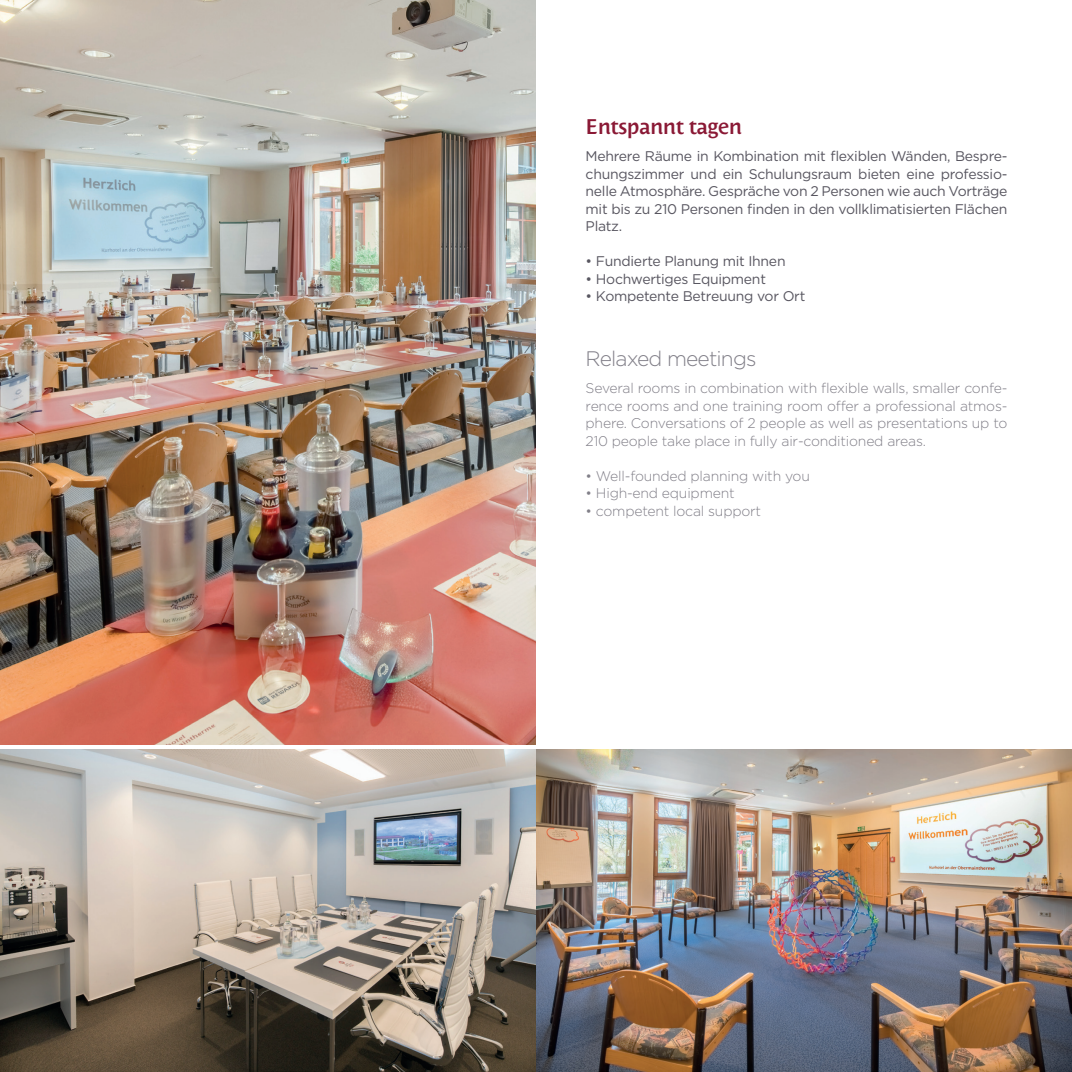
<style>
.page{position:relative;width:1072px;height:1072px;background:#fff}
.page>*{position:absolute;margin:0;border:0;box-sizing:border-box;transform-origin:0 0}
.t1{font:300 21px "Gotham";letter-spacing:-.04em;color:#817f88}
.t2{font:600 21px "Costa Std";letter-spacing:-.02em;color:#8a1935}
.t3{font:14px/17.5px "Gotham";letter-spacing:-.02em;color:#585660;text-align:justify}
.t4{font:300 14px/17.5px "Gotham";letter-spacing:-.015em;color:#817f88}
</style>
<div class="page">
<img style="left:0;top:749px;width:1071px;height:322px">
<img style="left:0;top:0;width:536px;height:744px">
<h1 class="t2" style="left:585px;top:114px;width:158px">Entspannt tagen</h1>
<p class="t3" style="left:585px;top:147px;width:423px">Mehrere Räume in Kombination mit flexiblen Wänden, Bespre&shy;chungszimmer und ein Schulungsraum bieten eine professio&shy;nelle Atmosphäre. Gespräche von 2 Personen wie auch Vorträge mit bis zu 210 Personen finden in den vollklimatisierten Flächen Platz.</p>
<p class="t3" style="left:585px;top:252px;width:201px">• Fundierte Planung mit Ihnen</p>
<p class="t3" style="left:585px;top:270px;width:182px">• Hochwertiges Equipment</p>
<p class="t3" style="left:585px;top:287px;width:221px">• Kompetente Betreuung vor Ort</p>
<h1 class="t1" style="left:585px;top:345px;width:172px">Relaxed meetings</h1>
<p class="t4" style="left:585px;top:379px;width:423px">Several rooms in combination with flexible walls, smaller confe&shy;rence rooms and one training room offer a professional atmos&shy;phere. Conversations of 2 people as well as presentations up to 210 people take place in fully air-conditioned areas.</p>
<p class="t4" style="left:585px;top:466px;width:226px">• Well-founded planning with you</p>
<p class="t4" style="left:585px;top:484px;width:150px">• High-end equipment</p>
<p class="t4" style="left:585px;top:501px;width:177px">• competent local support</p>
</div>
